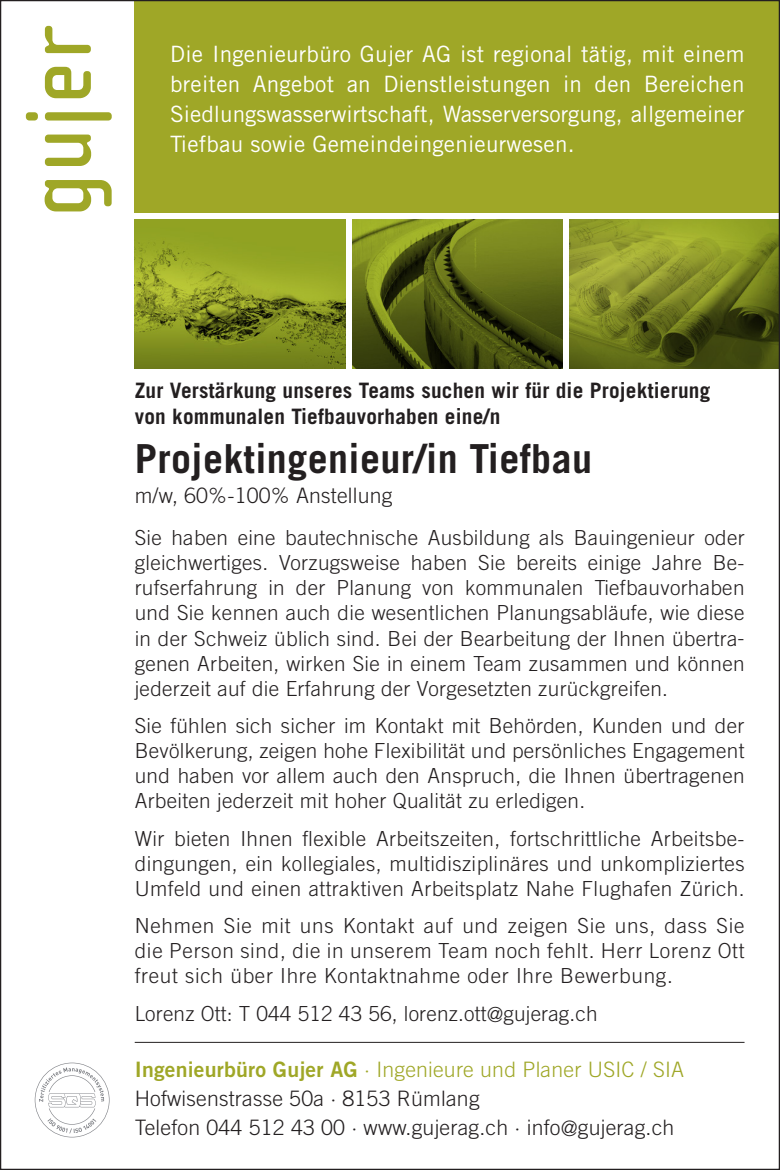
<style>
.page{position:relative;width:780px;height:1170px;background:#fff}
.page>*{position:absolute;margin:0;border:0;box-sizing:border-box;transform-origin:0 0}
.t1{font:700 40px "Trade Gothic";letter-spacing:.01em;color:#231f20}
.t2{font:22.5px/30px "Trade Gothic";letter-spacing:.01em;color:#fff;text-align:justify}
.t3{font:300 21.25px/28.8px "Trade Gothic";letter-spacing:.01em;color:#231f20}
.t4{font:700 21.25px/26.2px "Trade Gothic";letter-spacing:.01em;color:#231f20}
.t5{font:300 20.75px/25px "Trade Gothic";letter-spacing:.015em;color:#231f20;text-align:justify}
.s1{font-family:"Trade Gothic Bold Two";font-weight:400;color:#9fa727}
.s2{color:#9fa727}
</style>
<div class="page">
<div style="left:135px;top:0;width:645px;height:213px;background:#9fa727"></div>
<img style="left:135px;top:220px;width:210px;height:149px">
<img style="left:569px;top:220px;width:209px;height:149px">
<img style="left:352px;top:220px;width:210px;height:149px">
<hr style="left:135px;top:1041px;width:609px;height:1px;background:#231f20">
<div style="left:26px;top:112px;width:12px;height:8px;background:#9fa727;border-radius:3px"></div>
<div style="left:45px;top:112px;width:67px;height:8px;background:#9fa727;border-radius:3px"></div>
<svg style="left:45px;top:180px;width:67px;height:31px"></svg>
<svg style="left:45px;top:134px;width:46px;height:32px"></svg>
<svg style="left:45px;top:67px;width:46px;height:31px"></svg>
<svg style="left:45px;top:26px;width:46px;height:27px"></svg>
<svg style="left:35px;top:1062px;width:74px;height:75px"></svg>
<p class="t2" style="left:170px;top:38px;width:576px">Die Ingenieurbüro Gujer AG ist regional tätig, mit einem breiten Angebot an Dienstleistungen in den Bereichen Siedlungswasserwirtschaft, Wasserversorgung, allgemeiner Tiefbau sowie Gemeindeingenieurwesen.</p>
<p class="t4" style="left:135px;top:377px;width:577px">Zur Verstärkung unseres Teams suchen wir für die Projektierung von kommunalen Tiefbauvorhaben eine/n</p>
<h1 class="t1" style="left:135px;top:434px;width:459px">Projektingenieur/in Tiefbau</h1>
<p class="t3" style="left:135px;top:480px;width:259px">m/w, 60%-100% Anstellung</p>
<p class="t5" style="left:135px;top:525px;width:611px">Sie haben eine bautechnische Ausbildung als Bauingenieur oder gleichwertiges. Vorzugsweise haben Sie bereits einige Jahre Be&shy;rufserfahrung in der Planung von kommunalen Tiefbauvorhaben und Sie kennen auch die wesentlichen Planungsabläufe, wie diese in der Schweiz üblich sind. Bei der Bearbeitung der Ihnen übertra&shy;genen Arbeiten, wirken Sie in einem Team zusammen und können jederzeit auf die Erfahrung der Vorgesetzten zurückgreifen.</p>
<p class="t5" style="left:135px;top:712px;width:611px">Sie fühlen sich sicher im Kontakt mit Behörden, Kunden und der Bevölkerung, zeigen hohe Flexibilität und persönliches Engagement und haben vor allem auch den Anspruch, die Ihnen übertragenen Arbeiten jederzeit mit hoher Qualität zu erledigen.</p>
<p class="t5" style="left:135px;top:825px;width:611px">Wir bieten Ihnen flexible Arbeitszeiten, fortschrittliche Arbeitsbe&shy;dingungen, ein kollegiales, multidisziplinäres und unkompliziertes Umfeld und einen attraktiven Arbeitsplatz Nahe Flughafen Zürich.</p>
<p class="t5" style="left:135px;top:912px;width:611px">Nehmen Sie mit uns Kontakt auf und zeigen Sie uns, dass Sie die Person sind, die in unserem Team noch fehlt. Herr Lorenz Ott freut sich über Ihre Kontaktnahme oder Ihre Bewerbung.</p>
<p class="t5" style="left:135px;top:1000px;width:464px">Lorenz Ott: T 044 512 43 56, lorenz.ott@gujerag.ch</p>
<p class="t3" style="left:135px;top:1054px;width:551px"><span class="s1">Ingenieurbüro Gujer AG</span> <span class="s2">· Ingenieure und Planer USIC / SIA<br></span>Hofwisenstrasse 50a · 8153 Rümlang<br>Telefon 044 512 43 00 · www.gujerag.ch · info@gujerag.ch</p>
</div>
